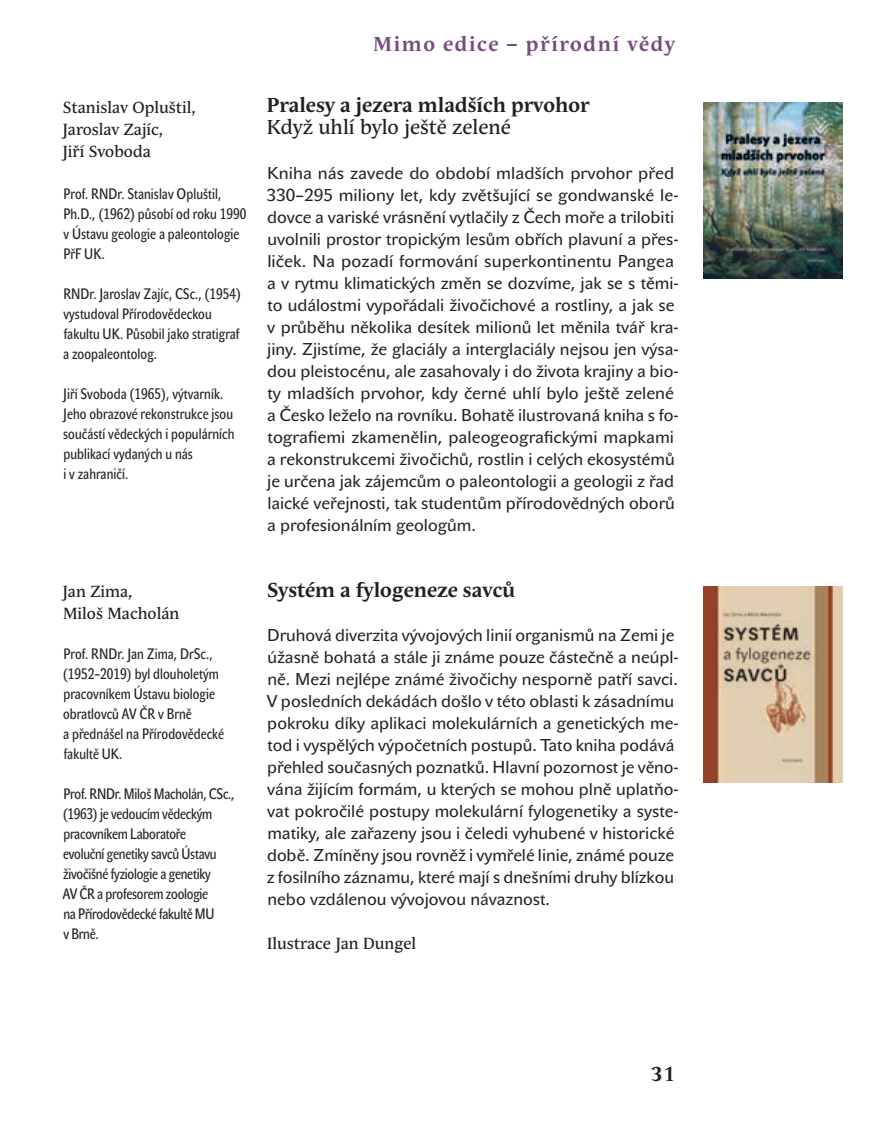
<style>
.page{position:relative;width:885px;height:1134px;background:#fff}
.page>*{position:absolute;margin:0;border:0;box-sizing:border-box;transform-origin:0 0}
.t1{font:700 20px "Andulka Text Pro";color:#231f20}
.t2{font:20px "Andulka Text Pro";color:#231f20}
.t3{font:700 20px "Andulka Text Pro";letter-spacing:.08em;color:#784a80}
.t4{font:17px/22px "John Sans Text Pro";color:#231f20}
.t5{font:16px/22px "Andulka Text Pro";color:#231f20}
.t6{font:15px/20px "John Sans Cond Text Pro";letter-spacing:.005em;color:#231f20}
.t7{font:15px/20px "John Sans Cond Text Pro";letter-spacing:-.015em;color:#231f20}
</style>
<div class="page">
<img style="left:703px;top:103px;width:139px;height:176px">
<img style="left:703px;top:586px;width:139px;height:196px">
<p class="t5" style="left:62px;top:96px;width:135px">Stanislav Opluštil,<br>Jaroslav Zajíc,<br>Jiří Svoboda</p>
<p class="t6" style="left:63px;top:184px;width:184px">Prof. RNDr. Stanislav Opluštil,<br>Ph.D., (1962) působí od roku 1990 v Ústavu geologie a paleontologie<br>PřF UK.</p>
<p class="t6" style="left:63px;top:284px;width:179px">RNDr. Jaroslav Zajíc, CSc., (1954) vystudoval Přírodovědeckou fakultu UK. Působil jako stratigraf a zoopaleontolog.</p>
<p class="t6" style="left:63px;top:384px;width:173px">Jiří Svoboda (1965), výtvarník.<br>Jeho obrazové rekonstrukce jsou součástí vědeckých i populárních publikací vydaných u nás<br>i v zahraničí.</p>
<p class="t5" style="left:62px;top:580px;width:119px">Jan Zima,<br>Miloš Macholán</p>
<p class="t6" style="left:63px;top:644px;width:163px">Prof. RNDr. Jan Zima, DrSc., (1952–2019) byl dlouholetým pracovníkem Ústavu biologie obratlovců AV ČR v Brně<br>a přednášel na Přírodovědecké fakultě UK.</p>
<p class="t7" style="left:63px;top:784px;width:173px">Prof. RNDr. Miloš Macholán, CSc., (1963) je vedoucím vědeckým pracovníkem Laboratoře<br>evoluční genetiky savců Ústavu živočišné fyziologie a genetiky<br>AV ČR a profesorem zoologie<br>na Přírodovědecké fakultě MU<br>v Brně.</p>
<p class="t3" style="left:373px;top:32px;width:303px">Mimo edice – přírodní vědy</p>
<p class="t1" style="left:267px;top:94px;width:324px">Pralesy a jezera mladších prvohor</p>
<p class="t2" style="left:267px;top:116px;width:245px">Když uhlí bylo ještě zelené</p>
<p class="t4" style="left:266px;top:162px;width:413px">Kniha nás zavede do období mladších prvohor před 330–295 miliony let, kdy zvětšující se gondwanské le&shy;dovce a variské vrásnění vytlačily z Čech moře a trilobiti uvolnili prostor tropickým lesům obřích plavuní a přes&shy;liček. Na pozadí formování superkontinentu Pangea a v rytmu klimatických změn se dozvíme, jak se s těmi&shy;to událostmi vypořádali živočichové a rostliny, a jak se v průběhu několika desítek milionů let měnila tvář kra&shy;jiny. Zjistíme, že glaciály a interglaciály nejsou jen výsa&shy;dou pleistocénu, ale zasahovaly i do života krajiny a bio&shy;ty mladších prvohor, kdy černé uhlí bylo ještě zelené a Česko leželo na rovníku. Bohatě ilustrovaná kniha s fo&shy;tografiemi zkamenělin, paleogeografickými mapkami a rekonstrukcemi živočichů, rostlin i celých ekosystémů je určena jak zájemcům o paleontologii a geologii z řad laické veřejnosti, tak studentům přírodovědných oborů a profesionálním geologům.</p>
<p class="t1" style="left:267px;top:578px;width:250px">Systém a fylogeneze savců</p>
<p class="t4" style="left:267px;top:624px;width:413px">Druhová diverzita vývojových linií organismů na Zemi je úžasně bohatá a stále ji známe pouze částečně a neúpl&shy;ně. Mezi nejlépe známé živočichy nesporně patří savci.<br>V posledních dekádách došlo v této oblasti k zásadnímu pokroku díky aplikaci molekulárních a genetických me&shy;tod i vyspělých výpočetních postupů. Tato kniha podává přehled současných poznatků. Hlavní pozornost je věno&shy;vána žijícím formám, u kterých se mohou plně uplatňo&shy;vat pokročilé postupy molekulární fylogenetiky a syste&shy;matiky, ale zařazeny jsou i čeledi vyhubené v historické době. Zmíněny jsou rovněž i vymřelé linie, známé pouze z fosilního záznamu, které mají s dnešními druhy blízkou nebo vzdálenou vývojovou návaznost.</p>
<p class="t5" style="left:267px;top:932px;width:150px">Ilustrace Jan Dungel</p>
<p class="t1" style="left:651px;top:1062px;width:25px">31</p>
</div>
